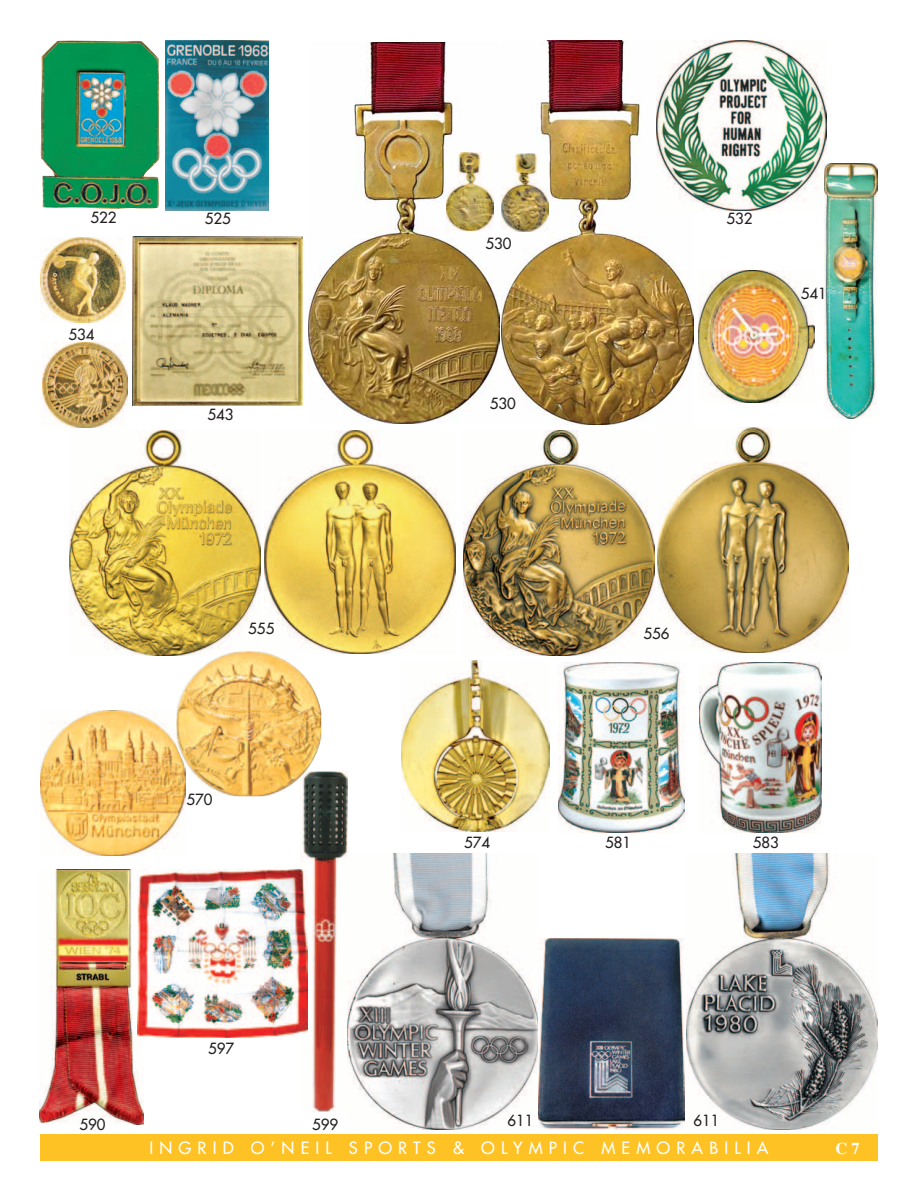
<style>
.page{position:relative;width:918px;height:1188px;background:#fff}
.page>*{position:absolute;margin:0;border:0;box-sizing:border-box;transform-origin:0 0}
.t1{font:16.5px "Futura";letter-spacing:.375em;color:#fff}
.t2{font:700 16.5px "Times";color:#fff}
.t3{font:15px "Futura";color:#231f20}
</style>
<div class="page">
<img style="left:301px;top:771px;width:46px;height:340px">
<img style="left:347px;top:854px;width:191px;height:275px">
<img style="left:686px;top:854px;width:192px;height:275px">
<img style="left:539px;top:938px;width:146px;height:191px">
<img style="left:69px;top:430px;width:191px;height:226px">
<img style="left:264px;top:430px;width:191px;height:224px">
<img style="left:463px;top:430px;width:192px;height:226px">
<img style="left:658px;top:428px;width:191px;height:225px">
<img style="left:309px;top:42px;width:191px;height:382px">
<img style="left:502px;top:40px;width:191px;height:385px">
<img style="left:446px;top:152px;width:47px;height:79px">
<img style="left:502px;top:153px;width:46px;height:79px">
<img style="left:657px;top:40px;width:170px;height:170px">
<div style="left:40px;top:1134px;width:838px;height:27px;background:#fec224"></div>
<img style="left:165px;top:40px;width:104px;height:170px">
<img style="left:40px;top:237px;width:85px;height:85px">
<img style="left:43px;top:343px;width:85px;height:85px">
<img style="left:825px;top:163px;width:53px;height:255px">
<img style="left:698px;top:271px;width:116px;height:132px">
<img style="left:133px;top:237px;width:169px;height:168px">
<img style="left:40px;top:710px;width:145px;height:145px">
<img style="left:40px;top:870px;width:103px;height:255px">
<img style="left:40px;top:40px;width:120px;height:169px">
<img style="left:138px;top:870px;width:170px;height:167px">
<img style="left:401px;top:660px;width:149px;height:171px">
<img style="left:559px;top:662px;width:126px;height:170px">
<img style="left:699px;top:662px;width:122px;height:170px">
<img style="left:177px;top:652px;width:144px;height:144px">
<p class="t3" style="left:91px;top:208px;width:28px">522</p>
<p class="t3" style="left:205px;top:209px;width:28px">525</p>
<p class="t3" style="left:68px;top:325px;width:28px">534</p>
<p class="t3" style="left:208px;top:405px;width:28px">543</p>
<p class="t3" style="left:486px;top:234px;width:28px">530</p>
<p class="t3" style="left:490px;top:394px;width:28px">530</p>
<p class="t3" style="left:727px;top:209px;width:28px">532</p>
<p class="t3" style="left:801px;top:284px;width:28px">541</p>
<p class="t3" style="left:80px;top:1115px;width:28px">590</p>
<p class="t3" style="left:248px;top:619px;width:28px">555</p>
<p class="t3" style="left:643px;top:624px;width:28px">556</p>
<p class="t3" style="left:187px;top:790px;width:28px">570</p>
<p class="t3" style="left:464px;top:833px;width:28px">574</p>
<p class="t3" style="left:605px;top:833px;width:28px">581</p>
<p class="t3" style="left:753px;top:833px;width:28px">583</p>
<p class="t3" style="left:208px;top:1039px;width:28px">597</p>
<p class="t3" style="left:312px;top:1115px;width:28px">599</p>
<p class="t3" style="left:507px;top:1111px;width:28px">611</p>
<p class="t3" style="left:693px;top:1111px;width:28px">611</p>
<p class="t1" style="left:149px;top:1138px;width:621px">INGRID O’NEIL SPORTS &amp; OLYMPIC MEMORABILIA</p>
<p class="t2" style="left:836px;top:1139px;width:26px">C 7</p>
</div>
